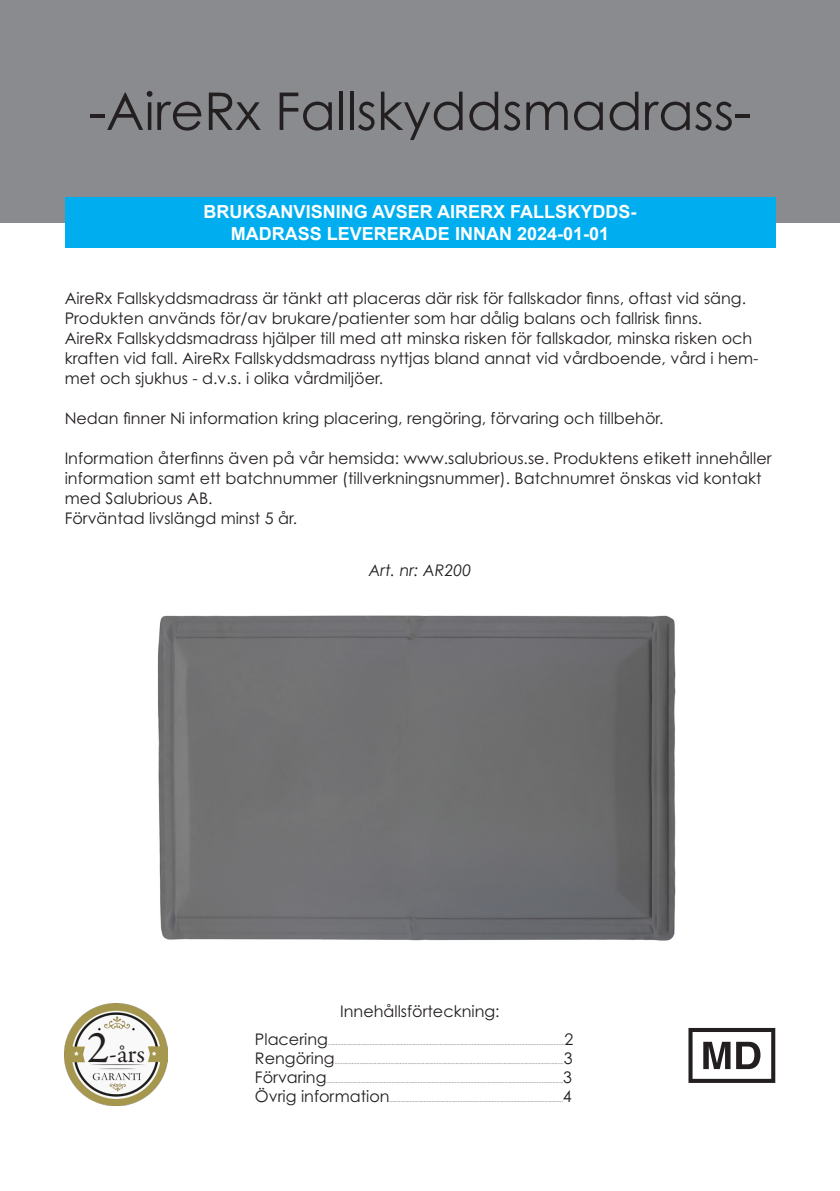
<style>
.page{position:relative;width:840px;height:1191px;background:#fff}
.page>*{position:absolute;margin:0;border:0;box-sizing:border-box;transform-origin:0 0}
.t1{font:52px "Century Gothic Pro";color:#231f20}
.t2{font:26.4px "Garamond Premr Pro";color:#231f20}
.t3{font:700 18px/21.6px "Arial";color:#fff;text-align:center}
.t4{font:16px/20px "Century Gothic Pro";color:#231f20}
.t5{font:italic 16px "Century Gothic";color:#231f20}
.t6{font:5.6px "Century Gothic Pro";color:#231f20}
.s1{font-size:46.2px}
</style>
<div class="page">
<div style="left:0;top:0;width:839px;height:222px;background:#898b8e"></div>
<img style="left:157px;top:615px;width:519px;height:326px">
<img style="left:65px;top:1003px;width:102px;height:102px">
<svg style="left:688px;top:1028px;width:86px;height:55px"></svg>
<div style="left:65px;top:197px;width:709px;height:51px;background:#00aeef"></div>
<p class="t1" style="left:88px;top:79px;width:664px">-AireRx Fallskyddsmadrass-</p>
<p class="t3" style="left:203px;top:201px;width:434px">BRUKSANVISNING AVSER AIRERX FALLSKYDDS-<br>MADRASS LEVERERADE INNAN 2024-01-01</p>
<p class="t4" style="left:65px;top:288px;width:682px">AireRx Fallskyddsmadrass är tänkt att placeras där risk för fallskador finns, oftast vid säng.<br>Produkten används för/av brukare/patienter som har dålig balans och fallrisk finns.</p>
<p class="t4" style="left:65px;top:328px;width:695px">AireRx Fallskyddsmadrass hjälper till med att minska risken för fallskador, minska risken och kraften vid fall. AireRx Fallskyddsmadrass nyttjas bland annat vid vårdboende, vård i hem&shy;met och sjukhus - d.v.s. i olika vårdmiljöer.</p>
<p class="t4" style="left:65px;top:408px;width:600px">Nedan finner Ni information kring placering, rengöring, förvaring och tillbehör.</p>
<p class="t4" style="left:65px;top:448px;width:708px">Information återfinns även på vår hemsida: www.salubrious.se. Produktens etikett innehåller information samt ett batchnummer (tillverkningsnummer). Batchnumret önskas vid kontakt med Salubrious AB.<br>Förväntad livslängd minst 5 år.</p>
<p class="t5" style="left:368px;top:559px;width:104px">Art. nr: AR200</p>
<p class="t2" style="left:87px;top:1038px;width:60px"><span class="s1">2</span>-års</p>
<p class="t4" style="left:340px;top:1001px;width:161px">Innehållsförteckning:</p>
<p class="t4" style="left:255px;top:1028px;width:74px">Placering</p>
<p class="t6" style="left:328px;top:1039px;width:238px">.........................................................................................................................................................</p>
<p class="t4" style="left:564px;top:1028px;width:10px">2</p>
<p class="t4" style="left:255px;top:1047px;width:81px">Rengöring</p>
<p class="t6" style="left:334px;top:1058px;width:230px">....................................................................................................................................................</p>
<p class="t4" style="left:563px;top:1047px;width:10px">3</p>
<p class="t4" style="left:255px;top:1067px;width:73px">Förvaring</p>
<p class="t6" style="left:326px;top:1077px;width:238px">.........................................................................................................................................................</p>
<p class="t4" style="left:563px;top:1067px;width:10px">3</p>
<p class="t4" style="left:255px;top:1086px;width:136px">Övrig information</p>
<p class="t6" style="left:389px;top:1096px;width:175px">................................................................................................................</p>
<p class="t4" style="left:562px;top:1086px;width:10px">4</p>
</div>
